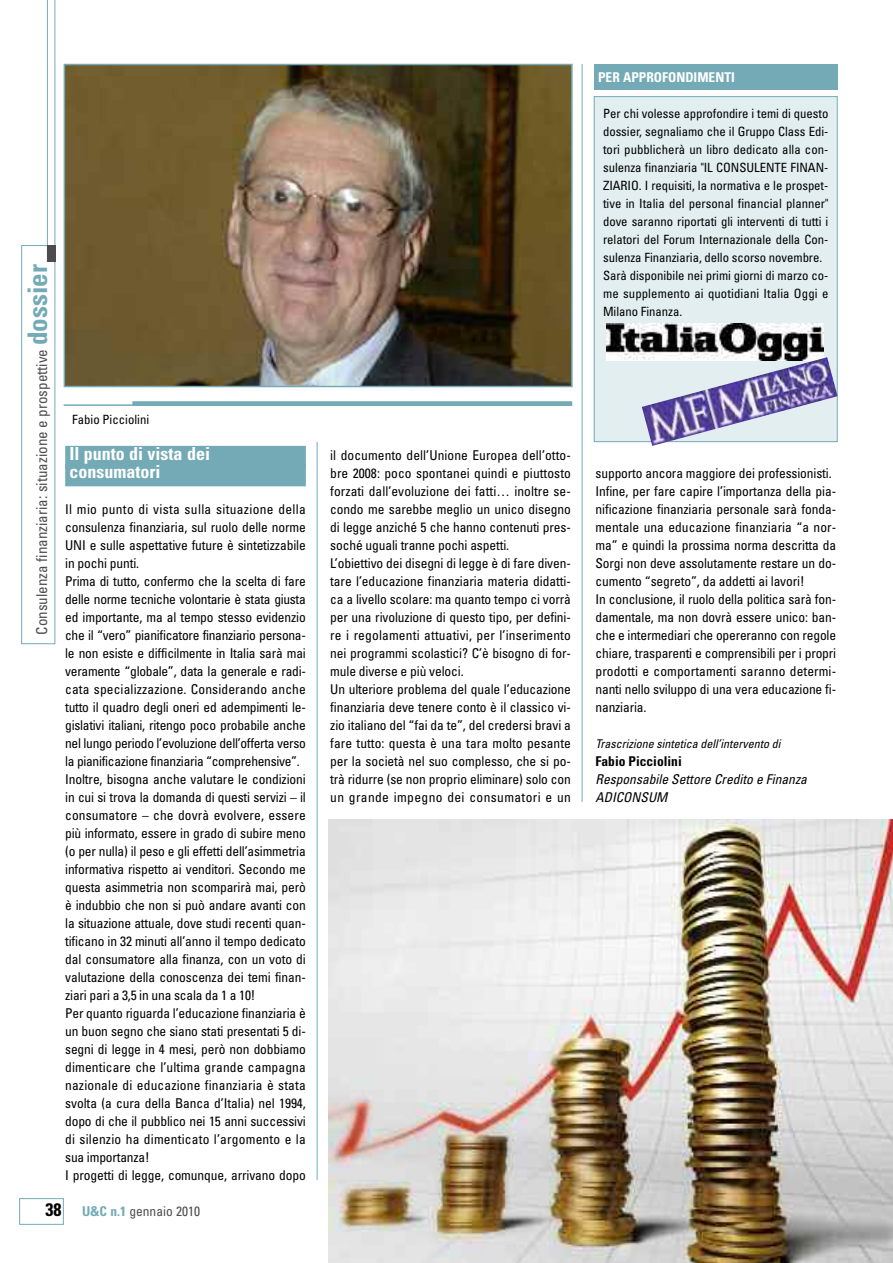
<style>
.page{position:relative;width:893px;height:1263px;background:#fff}
.page>*{position:absolute;margin:0;border:0;box-sizing:border-box;transform-origin:0 0}
.t1{font:700 condensed 18px/18px "Univers";color:#fff}
.t2{font:condensed 15px "Univers";color:#4d4d4d}
.t3{font:condensed 13.5px/18px "Univers";letter-spacing:-.01em;color:#000}
.t4{font:italic condensed 13.5px/18px "Univers";color:#000}
.t5{font:condensed 13.5px "Univers";color:#4d4d4d}
.t6{font:700 condensed 13.5px "Univers";color:#fff}
.t7{font:700 condensed 13.5px "Univers";color:#000}
.t8{font:condensed 12.75px/18px "Univers";letter-spacing:-.005em;color:#000}
.t9{font:italic condensed 12px "Univers";color:#000}
.s1{font-weight:700;font-size:27px;color:#73aab6}
.s2{font-weight:700;font-size:18px;color:#000}
.s3{font-weight:700;color:#73aab6}
</style>
<div class="page">
<div style="left:21px;top:245px;width:34px;height:399px;border:1px solid #73aab6"></div>
<svg style="left:47px;top:0;width:8px;height:245px"></svg>
<div style="left:47px;top:245px;width:8px;height:17px;background:#4d4d4d"></div>
<div style="left:19px;top:1198px;width:45px;height:27px;border:1px solid #73aab6"></div>
<hr style="left:317px;top:442px;width:1px;height:738px;background:#73aab6">
<hr style="left:582px;top:64px;width:1px;height:738px;background:#73aab6">
<div style="left:65px;top:446px;width:241px;height:22px;background:#73aab6"></div>
<div style="left:65px;top:464px;width:241px;height:22px;background:#73aab6"></div>
<hr style="left:64px;top:404px;width:508px;height:2px;background:#73aab6">
<div style="left:132px;top:401px;width:440px;height:5px;background:#73aab6"></div>
<img style="left:67px;top:67px;width:503px;height:317px">
<div style="left:64px;top:64px;width:509px;height:323px;border:2px solid #73aab6"></div>
<div style="left:595px;top:97px;width:242px;height:344px;background:#e3eef0"></div>
<div style="left:594px;top:96px;width:244px;height:346px;border:1px solid #73aab6"></div>
<div style="left:594px;top:64px;width:244px;height:25px;background:#73aab6"></div>
<img style="left:607px;top:324px;width:217px;height:37px">
<img style="left:642px;top:357px;width:196px;height:89px">
<img style="left:329px;top:820px;width:564px;height:443px">
<p class="t2" style="left:36px;top:634px;width:372px;rotate:-90deg">Consulenza finanziaria: situazione e prospettive <span class="s1">dossier</span></p>
<p class="t8" style="left:72px;top:411px;width:79px">Fabio Picciolini</p>
<h1 class="t1" style="left:69px;top:446px;width:142px">Il punto di vista dei consumatori</h1>
<p class="t3" style="left:65px;top:501px;width:242px">Il mio punto di vista sulla situazione della consulenza finanziaria, sul ruolo delle norme UNI e sulle aspettative future è sintetizzabile in pochi punti.<br>Prima di tutto, confermo che la scelta di fare delle norme tecniche volontarie è stata giusta ed importante, ma al tempo stesso evidenzio che il “vero” pianificatore finanziario persona&shy;le non esiste e difficilmente in Italia sarà mai veramente “globale”, data la generale e radi&shy;cata specializzazione. Considerando anche tutto il quadro degli oneri ed adempimenti le&shy;gislativi italiani, ritengo poco probabile anche nel lungo periodo l’evoluzione dell’offerta verso la pianificazione finanziaria “comprehensive”.<br>Inoltre, bisogna anche valutare le condizioni in cui si trova la domanda di questi servizi – il consumatore – che dovrà evolvere, essere più informato, essere in grado di subire meno (o per nulla) il peso e gli effetti dell’asimmetria informativa rispetto ai venditori. Secondo me questa asimmetria non scomparirà mai, però è indubbio che non si può andare avanti con la situazione attuale, dove studi recenti quan&shy;tificano in 32 minuti all’anno il tempo dedicato dal consumatore alla finanza, con un voto di valutazione della conoscenza dei temi finan&shy;ziari pari a 3,5 in una scala da 1 a 10!<br>Per quanto riguarda l’educazione finanziaria è un buon segno che siano stati presentati 5 di&shy;segni di legge in 4 mesi, però non dobbiamo dimenticare che l’ultima grande campagna nazionale di educazione finanziaria è stata svolta (a cura della Banca d’Italia) nel 1994, dopo di che il pubblico nei 15 anni successivi di silenzio ha dimenticato l’argomento e la sua importanza!<br>I progetti di legge, comunque, arrivano dopo</p>
<p class="t5" style="left:45px;top:1206px;width:156px"><span class="s2">38</span> <span class="s3">U&amp;C n.1</span> gennaio 2010</p>
<p class="t3" style="left:330px;top:447px;width:242px">il documento dell’Unione Europea dell’otto&shy;bre 2008: poco spontanei quindi e piuttosto forzati dall’evoluzione dei fatti… inoltre se&shy;condo me sarebbe meglio un unico disegno di legge anziché 5 che hanno contenuti pres&shy;soché uguali tranne pochi aspetti.<br>L’obiettivo dei disegni di legge è di fare diven&shy;tare l’educazione finanziaria materia didatti&shy;ca a livello scolare: ma quanto tempo ci vorrà per una rivoluzione di questo tipo, per defini&shy;re i regolamenti attuativi, per l’inserimento nei programmi scolastici? C’è bisogno di for&shy;mule diverse e più veloci.<br>Un ulteriore problema del quale l’educazione finanziaria deve tenere conto è il classico vi&shy;zio italiano del “fai da te”, del credersi bravi a fare tutto: questa è una tara molto pesante per la società nel suo complesso, che si po&shy;trà ridurre (se non proprio eliminare) solo con un grande impegno dei consumatori e un</p>
<p class="t6" style="left:598px;top:72px;width:138px">PER APPROFONDIMENTI</p>
<p class="t8" style="left:603px;top:105px;width:227px">Per chi volesse approfondire i temi di questo dossier, segnaliamo che il Gruppo Class Edi&shy;tori pubblicherà un libro dedicato alla con&shy;sulenza finanziaria "IL CONSULENTE FINAN-ZIARIO. I requisiti, la normativa e le prospet&shy;tive in Italia del personal financial planner" dove saranno riportati gli interventi di tutti i relatori del Forum Internazionale della Con&shy;sulenza Finanziaria, dello scorso novembre.<br>Sarà disponibile nei primi giorni di marzo co&shy;me supplemento ai quotidiani Italia Oggi e Milano Finanza.</p>
<p class="t3" style="left:595px;top:465px;width:242px">supporto ancora maggiore dei professionisti.<br>Infine, per fare capire l’importanza della pia&shy;nificazione finanziaria personale sarà fonda&shy;mentale una educazione finanziaria “a nor&shy;ma” e quindi la prossima norma descritta da Sorgi non deve assolutamente restare un do&shy;cumento “segreto”, da addetti ai lavori!<br>In conclusione, il ruolo della politica sarà fon&shy;damentale, ma non dovrà essere unico: ban&shy;che e intermediari che opereranno con regole chiare, trasparenti e comprensibili per i propri prodotti e comportamenti saranno determi&shy;nanti nello sviluppo di una vera educazione fi&shy;nanziaria.</p>
<p class="t9" style="left:596px;top:739px;width:186px">Trascrizione sintetica dell’intervento di</p>
<p class="t7" style="left:596px;top:756px;width:88px">Fabio Picciolini</p>
<p class="t4" style="left:596px;top:771px;width:213px">Responsabile Settore Credito e Finanza<br>ADICONSUM</p>
</div>
